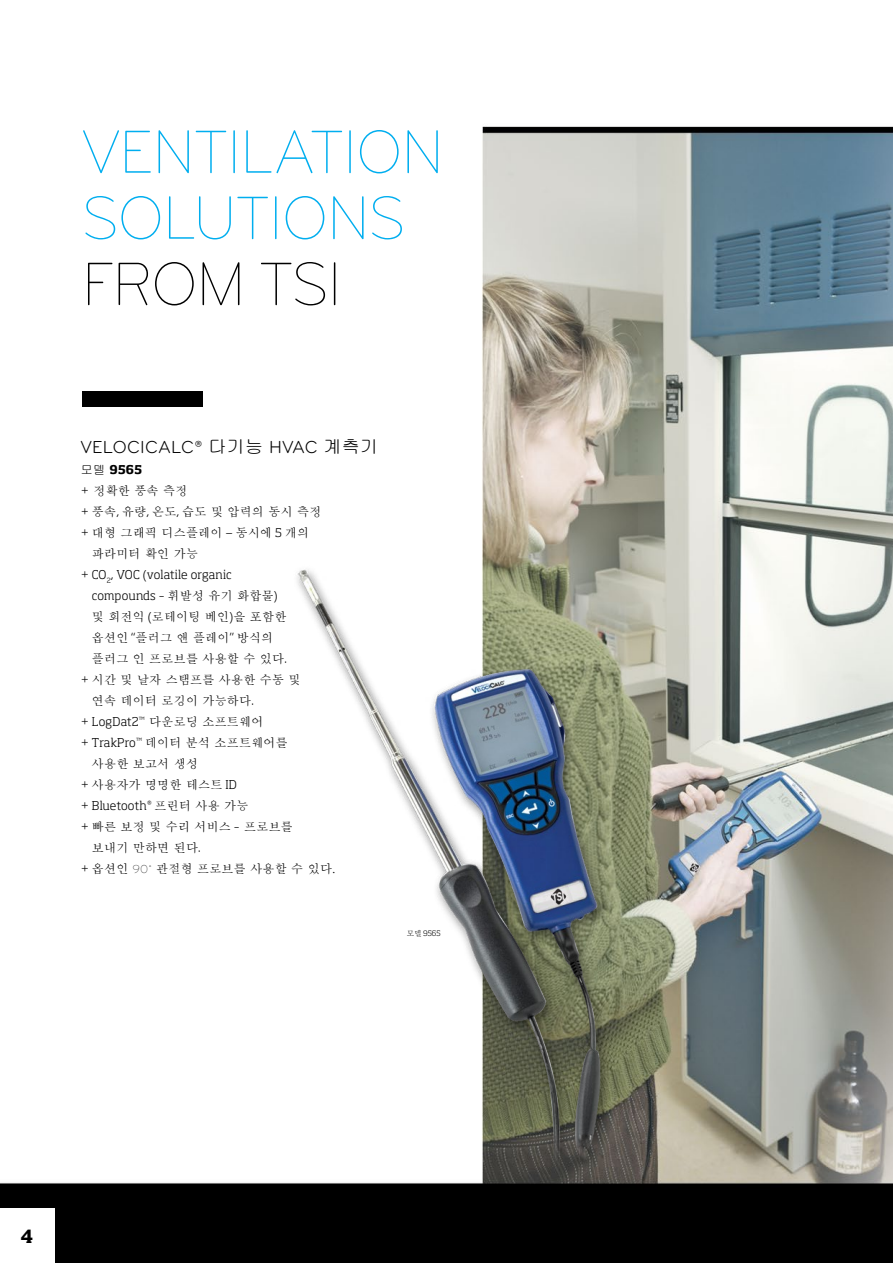
<style>
.page{position:relative;width:893px;height:1263px;background:#fff}
.page>*{position:absolute;margin:0;border:0;box-sizing:border-box;transform-origin:0 0}
.t1{font:300 63px/66px "Bryant Pro";letter-spacing:-.02em;color:#00aeef;scale:.93 1}
.t2{font:300 63px "Bryant Pro";letter-spacing:-.02em;color:#000;scale:.93 1}
.t3{font:18px "Bryant Pro";letter-spacing:.02em;color:#000}
.t4{font:700 18px "Soho Std";color:#000}
.t5{font:12px "Batang";letter-spacing:.02em;color:#000}
.t6{font:300 12px/21px "Soho Std";letter-spacing:.005em;color:#000}
.t7{font:700 12px "Soho Std";color:#000}
.t8{font:300 7.5px "Soho Std";color:#000}
.s1{font-family:"Gulim"}
.s2{font-family:"Gulim";font-weight:400}
.s3{font-family:"Soho Std";font-weight:300}
.s4{font-family:"Batang";font-weight:400}
.s5{font-family:"Bryant Pro";font-weight:300}
</style>
<div class="page">
<img style="left:0;top:126px;width:893px;height:1137px">
<img style="left:281px;top:547px;width:365px;height:647px">
<div style="left:0;top:1209px;width:54px;height:54px;background:#fff"></div>
<div style="left:82px;top:391px;width:120px;height:15px;background:#000"></div>
<h1 class="t1" style="left:82px;top:120px;width:391px">VENTILATION<br>SOLUTIONS</h1>
<h1 class="t2" style="left:82px;top:247px;width:281px">FROM TSI</h1>
<h2 class="t3" style="left:81px;top:437px;width:299px">VELOCICALC® <span class="s1">다기능</span> HVAC <span class="s1">계측기</span></h2>
<p class="t7" style="left:81px;top:462px;width:63px"><span class="s2">모델</span> 9565</p>
<p class="t5" style="left:81px;top:485px;width:108px"><span class="s3">+</span> 정확한 풍속 측정</p>
<p class="t5" style="left:81px;top:506px;width:242px"><span class="s3">+</span> 풍속<span class="s3">,</span> 유량<span class="s3">,</span> 온도<span class="s3">,</span> 습도 및 압력의 동시 측정</p>
<p class="t5" style="left:81px;top:527px;width:230px"><span class="s3">+</span> 대형 그래픽 디스플레이 <span class="s3">—</span> 동시에 <span class="s3">5</span> 개의</p>
<p class="t5" style="left:92px;top:548px;width:108px">파라미터 확인 가능</p>
<p class="t6" style="left:92px;top:564px;width:187px;text-indent:-11px">+ CO<sub>2</sub>, VOC (volatile organic compounds – <span class="s4">휘발성 유기 화합물</span>)</p>
<p class="t5" style="left:92px;top:611px;width:196px">및 회전익 <span class="s3">(</span>로테이팅 베인<span class="s3">)</span>을 포함한</p>
<p class="t5" style="left:92px;top:632px;width:183px">옵션인 <span class="s3">“</span>플러그 앤 플레이<span class="s3">”</span> 방식의</p>
<p class="t5" style="left:92px;top:653px;width:196px">플러그 인 프로브를 사용할 수 있다<span class="s3">.</span></p>
<p class="t5" style="left:81px;top:674px;width:221px"><span class="s3">+</span> 시간 및 날자 스탬프를 사용한 수동 및</p>
<p class="t5" style="left:92px;top:695px;width:163px">연속 데이터 로깅이 가능하다<span class="s3">.</span></p>
<p class="t5" style="left:81px;top:716px;width:184px"><span class="s3">+ LogDat2</span><sup>™</sup> 다운로딩 소프트웨어</p>
<p class="t5" style="left:81px;top:737px;width:209px"><span class="s3">+ TrakPro</span><sup>™</sup> 데이터 분석 소프트웨어를</p>
<p class="t5" style="left:92px;top:758px;width:108px">사용한 보고서 생성</p>
<p class="t5" style="left:81px;top:779px;width:158px"><span class="s3">+</span> 사용자가 명명한 테스트 <span class="s3">ID</span></p>
<p class="t6" style="left:81px;top:795px;width:169px">+ Bluetooth<sup>®</sup> <span class="s4">프린터 사용 가능</span></p>
<p class="t5" style="left:81px;top:821px;width:214px"><span class="s3">+</span> 빠른 보정 및 수리 서비스 <span class="s3">–</span> 프로브를</p>
<p class="t5" style="left:92px;top:842px;width:110px">보내기 만하면 된다<span class="s3">.</span></p>
<p class="t5" style="left:81px;top:863px;width:256px"><span class="s3">+</span> 옵션인 <span class="s5">90˚</span> 관절형 프로브를 사용할 수 있다.</p>
<p class="t8" style="left:407px;top:929px;width:35px"><span class="s4">모델</span> 9565</p>
<h2 class="t4" style="left:21px;top:1225px;width:14px">4</h2>
</div>
